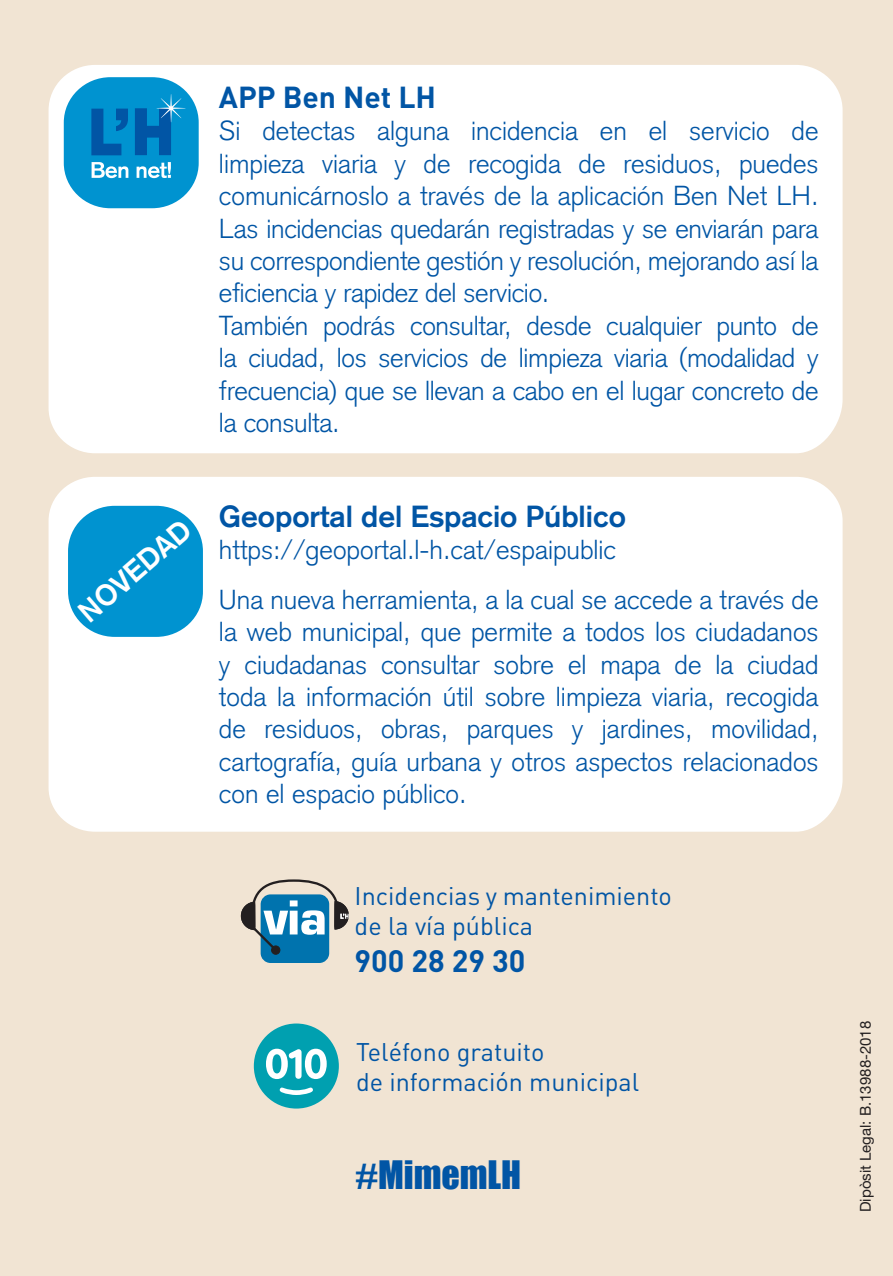
<style>
.page{position:relative;width:893px;height:1276px;background:#f1e4d3}
.page>*{position:absolute;margin:0;border:0;box-sizing:border-box;transform-origin:0 0}
.t1{font:36px "Impact";color:#0155a5}
.t2{font:700 30.6px "DIN";color:#0155a5}
.t3{font:700 30px "Akzidenz Grotesk";color:#0155a5}
.t4{font:700 30px "DIN";color:#0155a5}
.t5{font:700 29.4px "Akzidenz Grotesk";color:#fff}
.t6{font:300 27px/32.4px "Akzidenz Grotesk";letter-spacing:-.01em;color:#0155a5}
.t7{font:25.2px/30.3px "DIN";color:#0155a5}
.t8{font:15px "Helvetica Neue LT";color:#231f20}
</style>
<div class="page">
<div style="left:49px;top:65px;width:794px;height:388px;background:#fff"></div>
<div style="left:49px;top:477px;width:794px;height:354px;background:#fff"></div>
<div style="left:64px;top:77px;width:135px;height:131px;background:#0093d0;border-radius:46px"></div>
<svg style="left:92px;top:162px;width:79px;height:16px"></svg>
<svg style="left:91px;top:94px;width:95px;height:61px"></svg>
<div style="left:68px;top:506px;width:135px;height:131px;background:#0093d0;border-radius:46px"></div>
<div style="left:261px;top:894px;width:68px;height:69px;background:#0073ae;border-radius:10px"></div>
<svg style="left:241px;top:879px;width:108px;height:75px"></svg>
<div style="left:254px;top:1023px;width:85px;height:85px;background:#00a0b0;border-radius:50%"></div>
<svg style="left:280px;top:1087px;width:33px;height:8px"></svg>
<svg style="left:266px;top:1048px;width:61px;height:31px"></svg>
<p class="t4" style="left:219px;top:77px;width:219px">APP Ben Net LH</p>
<p class="t6" style="left:219px;top:115px;width:601px">Si detectas alguna incidencia en el servicio de limpieza viaria y de recogida de residuos, puedes comunicárnoslo a través de la aplicación Ben Net LH.<br>Las incidencias quedarán registradas y se enviarán para su correspondiente gestión y resolución, mejorando así la eficiencia y rapidez del servicio.<br>También podrás consultar, desde cualquier punto de la ciudad, los servicios de limpieza viaria (modalidad y frecuencia) que se llevan a cabo en el lugar concreto de la consulta.</p>
<p class="t5" style="left:71px;top:602px;width:139px;rotate:-41deg">NOVEDAD</p>
<p class="t3" style="left:219px;top:498px;width:408px">Geoportal del Espacio Público</p>
<p class="t6" style="left:219px;top:525px;width:601px;line-height:49.5px">https://geoportal.l-h.cat/espaipublic<br>Una nueva herramienta, a la cual se accede a través de</p>
<p class="t6" style="left:219px;top:616px;width:601px;text-align:justify">la web municipal, que permite a todos los ciudadanos y ciudadanas consultar sobre el mapa de la ciudad toda la información útil sobre limpieza viaria, recogida de residuos, obras, parques y jardines, movilidad, cartografía, guía urbana y otros aspectos relacionados con el espacio público.</p>
<p class="t7" style="left:355px;top:881px;width:319px">Incidencias y mantenimiento de la vía pública</p>
<p class="t2" style="left:355px;top:940px;width:172px">900 28 29 30</p>
<p class="t7" style="left:356px;top:1036px;width:285px">Teléfono gratuito<br>de información municipal</p>
<h1 class="t1" style="left:355px;top:1146px;width:167px">#MimemLH</h1>
<p class="t8" style="left:856px;top:1212px;width:193px;rotate:-90deg">Dipòsit Legal: B.13988-2018</p>
</div>
